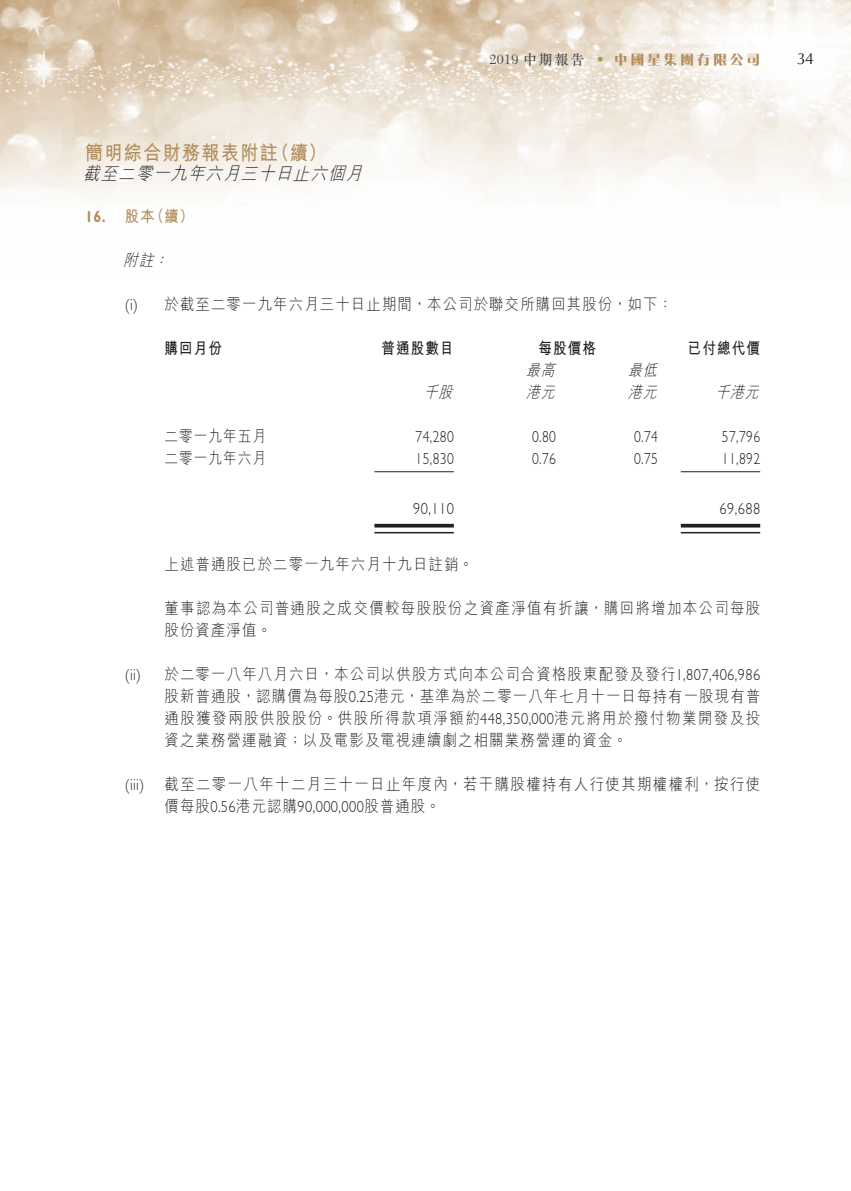
<style>
.page{position:relative;width:851px;height:1191px;background:#fff}
.page>*{position:absolute;margin:0;border:0;box-sizing:border-box;transform-origin:0 0}
.t1{font:700 20px "M Hei HK";letter-spacing:.08em;color:#b28e5d;scale:.9 1}
.t2{font:italic 300 18px "M Hei HK";color:#231f20;scale:.9 1}
.t3{font:300 16px/22px "M Hei HK";letter-spacing:.08em;color:#231f20;scale:.9 1}
.t4{font:300 16px "Gill Sans Std";letter-spacing:.03em;color:#231f20;scale:.9 1}
.t5{font:300 16px "Gill Sans Std";letter-spacing:.03em;color:#231f20;scale:.85 1}
.t6{font:300 16px "M Hei HK";letter-spacing:.1em;color:#231f20;scale:.9 1}
.t7{font:700 16px "M Hei HK";letter-spacing:.08em;color:#231f20;scale:.85 1}
.t8{font:300 16px "M Hei HK";letter-spacing:.08em;color:#231f20;scale:.85 1}
.t9{font:italic 300 16px "M Hei HK";color:#231f20;scale:.85 1}
.t10{font:700 16px "M Hei HK";color:#b28e5d;scale:.9 1}
.t11{font:700 16px "Gill Sans Std";color:#b28e5d;scale:.9 1}
.t12{font:italic 300 16px "M Hei HK";color:#231f20;scale:.9 1}
.t13{font:16px "Optima LT Std";color:#231f20}
.t14{font:800 14px "M Razor HK";letter-spacing:.18em;color:#b28e5d}
.t15{font:14px "New Caledonia LT Std";color:#4b4c4d}
.t16{font:500 14px "Optima LT Std";color:#b28e5d}
.s1{font-family:"M Sung HK";font-weight:500}
.s2{font-family:"Gill Sans Std"}
.s3{font-family:"M Hei HK"}
</style>
<div class="page">
<img style="left:1px;top:0;width:849px;height:196px">
<hr style="left:374px;top:471px;width:80px;height:1px;background:#231f20">
<hr style="left:680px;top:471px;width:80px;height:1px;background:#231f20">
<hr style="left:374px;top:524px;width:80px;height:3px;background:#231f20">
<hr style="left:374px;top:532px;width:80px;height:1px;background:#231f20">
<hr style="left:680px;top:524px;width:80px;height:3px;background:#231f20">
<hr style="left:680px;top:532px;width:80px;height:1px;background:#231f20">
<p class="t1" style="left:85px;top:138px;width:216px">簡明綜合財務報表附註</p>
<p class="t2" style="left:83px;top:161px;width:318px">截至二零一九年六月三十日止六個月</p>
<p class="t10" style="left:150px;top:205px;width:50px">（續(</p>
<p class="t1" style="left:271px;top:138px;width:63px">（續(</p>
<p class="t10" style="left:125px;top:205px;width:35px">股本</p>
<p class="t11" style="left:85px;top:207px;width:24px">16.</p>
<p class="t12" style="left:123px;top:249px;width:41px">附註</p>
<p class="t12" style="left:153px;top:249px;width:24px">：</p>
<p class="t15" style="left:489px;top:52px;width:96px">2019 <span class="s1">中期報告</span></p>
<p class="t16" style="left:596px;top:52px;width:8px">•</p>
<p class="t14" style="left:614px;top:50px;width:148px">中國星集團有限公司</p>
<p class="t4" style="left:125px;top:296px;width:16px">) i(</p>
<p class="t4" style="left:125px;top:666px;width:20px">i i( )</p>
<p class="t4" style="left:125px;top:776px;width:23px">(iii)</p>
<p class="t3" style="left:164px;top:293px;width:565px">於截至二零一九年六月三十日止期間，本公司於聯交所購回其股份，如下：</p>
<p class="t7" style="left:164px;top:337px;width:69px">購回月份</p>
<p class="t7" style="left:381px;top:337px;width:86px">普通股數目</p>
<p class="t7" style="left:538px;top:337px;width:69px">每股價格</p>
<p class="t7" style="left:687px;top:337px;width:86px">已付總代價</p>
<p class="t9" style="left:526px;top:359px;width:41px">最高</p>
<p class="t9" style="left:628px;top:359px;width:41px">最低</p>
<p class="t9" style="left:424px;top:381px;width:41px">千股</p>
<p class="t9" style="left:526px;top:381px;width:41px">港元</p>
<p class="t9" style="left:628px;top:381px;width:41px">港元</p>
<p class="t9" style="left:715px;top:381px;width:59px">千港元</p>
<p class="t8" style="left:164px;top:425px;width:121px">二零一九年五月</p>
<p class="t5" style="left:415px;top:428px;width:47px">74,280</p>
<p class="t5" style="left:532px;top:428px;width:30px">0.80</p>
<p class="t5" style="left:634px;top:428px;width:30px">0.74</p>
<p class="t5" style="left:721px;top:428px;width:47px">57,796</p>
<p class="t8" style="left:164px;top:447px;width:121px">二零一九年六月</p>
<p class="t5" style="left:415px;top:450px;width:47px">15,830</p>
<p class="t5" style="left:532px;top:450px;width:30px">0.76</p>
<p class="t5" style="left:634px;top:450px;width:30px">0.75</p>
<p class="t5" style="left:721px;top:450px;width:47px">11,892</p>
<p class="t4" style="left:413px;top:500px;width:47px">90,110</p>
<p class="t4" style="left:719px;top:500px;width:47px">69,688</p>
<p class="t3" style="left:164px;top:552px;width:344px">上述普通股已於二零一九年六月十九日註銷。</p>
<p class="t3" style="left:164px;top:596px;width:663px">董事認為本公司普通股之成交價較每股股份之資產淨值有折讓，購回將增加本公司每股股份資產淨值。</p>
<p class="t3" style="left:164px;top:662px;width:663px">於二零一八年八月六日，本公司以供股方式向本公司合資格股東配發及發行<span class="s2">1,807,406,986</span></p>
<p class="t3" style="left:164px;top:684px;width:663px;text-align:justify">股新普通股，認購價為每股<span class="s2">0.25</span>港元，基準為於二零一八年七月十一日每持有一股現有普通股獲發兩股供股股份。供股所得款項淨額約<span class="s2">448,350,000</span>港元將用於撥付物業開發及投資之業務營運融資；以及電影及電視連續劇之相關業務營運的資金。</p>
<p class="t6" style="left:164px;top:773px;width:663px">截至二零一八年十二月三十一日止年度內，若干購股權持有人行使其期權權利，按行使</p>
<p class="t4" style="left:164px;top:798px;width:308px"><span class="s3">價每股</span>0.56<span class="s3">港元認購</span>90,000,000<span class="s3">股普通股。</span></p>
<p class="t13" style="left:797px;top:50px;width:18px">34</p>
</div>
